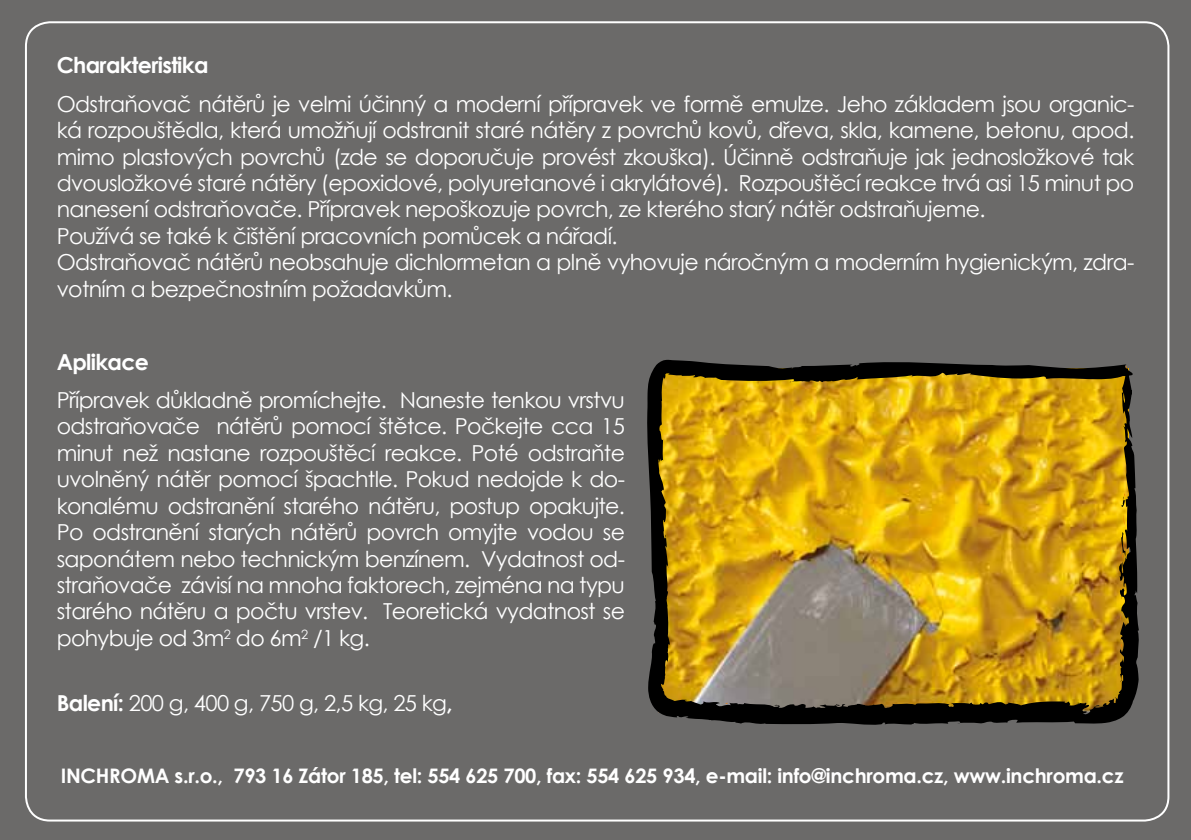
<style>
.page{position:relative;width:1191px;height:840px;background:#fff}
.page>*{position:absolute;margin:0;border:0;box-sizing:border-box;transform-origin:0 0}
.t1{font:22px/26.4px "Century Gothic";letter-spacing:-.03em;color:#fff}
.t2{font:700 22px "Century Gothic";letter-spacing:-.03em;color:#fff}
.t3{font:700 20px "Century Gothic";letter-spacing:-.015em;color:#fff}
.s1{font-weight:700}
</style>
<div class="page">
<div style="left:0;top:0;width:1191px;height:839px;background:#6b6a69"></div>
<svg style="left:647px;top:359px;width:491px;height:365px;background:#ae881e"></svg>
<svg style="left:1120px;top:550px;width:3px;height:9px"></svg>
<svg style="left:1119px;top:614px;width:2px;height:7px"></svg>
<p class="t2" style="left:57px;top:49px;width:153px">Charakteristika</p>
<p class="t1" style="left:57px;top:90px;width:1079px">Odstraňovač nátěrů je velmi účinný a moderní přípravek ve formě emulze. Jeho základem jsou organic&shy;ká rozpouštědla, která umožňují odstranit staré nátěry z povrchů kovů, dřeva, skla, kamene, betonu, apod. mimo plastových povrchů (zde se doporučuje provést zkouška). Účinně odstraňuje jak jednosložkové tak dvousložkové staré nátěry (epoxidové, polyuretanové i akrylátové). Rozpouštěcí reakce trvá asi 15 minut po nanesení odstraňovače. Přípravek nepoškozuje povrch, ze kterého starý nátěr odstraňujeme.<br>Používá se také k čištění pracovních pomůcek a nářadí.<br>Odstraňovač nátěrů neobsahuje dichlormetan a plně vyhovuje náročným a moderním hygienickým, zdra&shy;votním a bezpečnostním požadavkům.</p>
<p class="t2" style="left:57px;top:344px;width:94px">Aplikace</p>
<p class="t1" style="left:57px;top:386px;width:570px;text-align:justify">Přípravek důkladně promíchejte. Naneste tenkou vrstvu odstraňovače nátěrů pomocí štětce. Počkejte cca 15 minut než nastane rozpouštěcí reakce. Poté odstraňte uvolněný nátěr pomocí špachtle. Pokud nedojde k do&shy;konalému odstranění starého nátěru, postup opakujte.<br>Po odstranění starých nátěrů povrch omyjte vodou se saponátem nebo technickým benzínem. Vydatnost od&shy;straňovače závisí na mnoha faktorech, zejména na typu starého nátěru a počtu vrstev. Teoretická vydatnost se pohybuje od 3m<sup>2</sup> do 6m<sup>2</sup> /1 kg.</p>
<p class="t1" style="left:57px;top:689px;width:397px"><span class="s1">Balení:</span> 200 g, 400 g, 750 g, 2,5 kg, 25 kg<span class="s1">,</span></p>
<p class="t3" style="left:61px;top:760px;width:1064px">INCHROMA s.r.o., 793 16 Zátor 185, tel: 554 625 700, fax: 554 625 934, e-mail: info@inchroma.cz, www.inchroma.cz</p>
</div>
